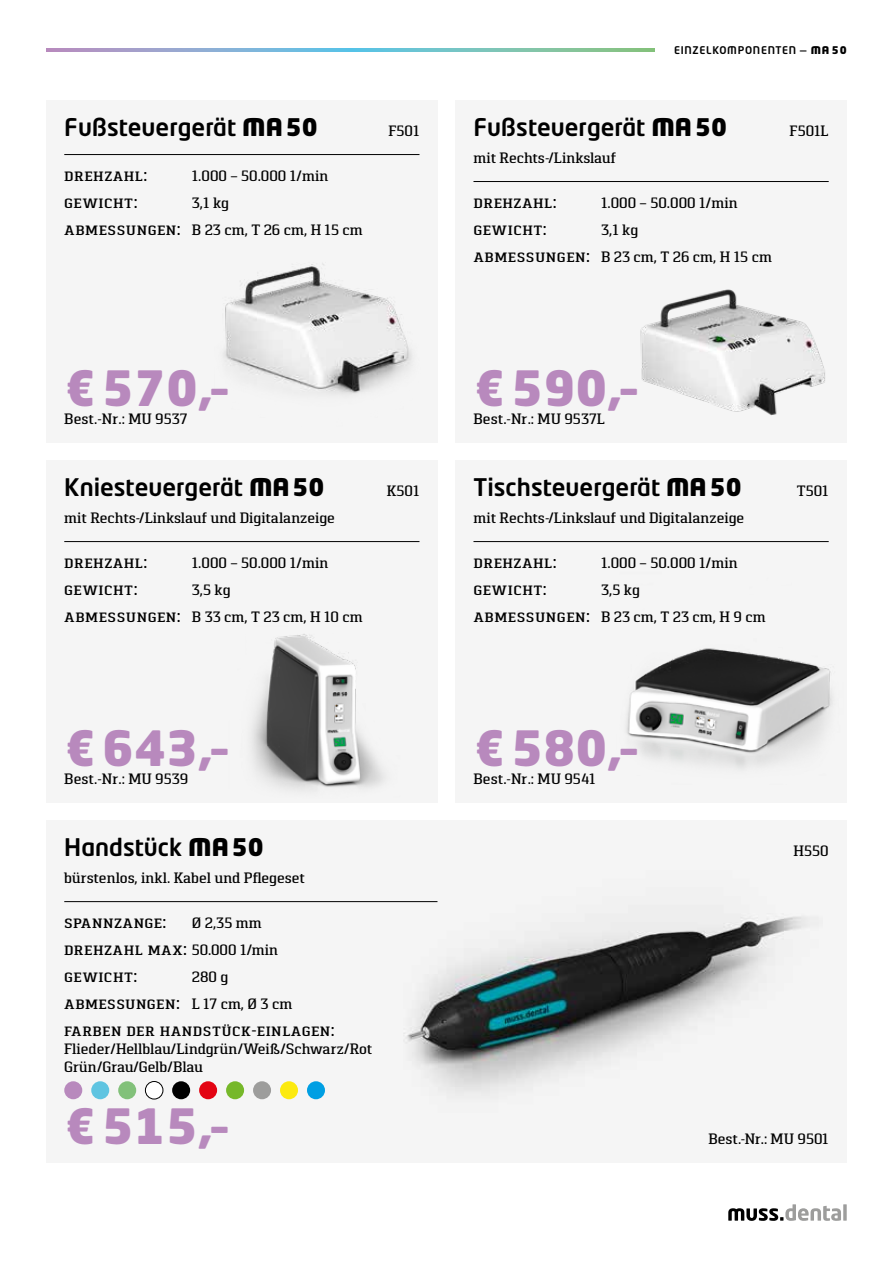
<style>
.page{position:relative;width:893px;height:1263px;background:#fff}
.page>*{position:absolute;margin:0;border:0;box-sizing:border-box;transform-origin:0 0}
.t1{font:900 48px "Neo Tech Std";color:#b889bd}
.t2{font:500 24px "Neo Tech Std";color:#000}
.t3{font:500 18px/27px "Pancetta Serif Pro";letter-spacing:.025em;color:#000}
.t4{font:500 15px/27px "Pancetta Serif Pro";color:#000;text-align:center}
.t5{font:500 10.5px "Neo Tech Std";letter-spacing:.07em;color:#000}
.s1{font-weight:900}
.s2{font-size:18px}
.s3{font-size:15px}
</style>
<div class="page">
<div style="left:46px;top:100px;width:391px;height:342px;background:#f5f5f5"></div>
<img style="left:223px;top:263px;width:189px;height:132px">
<div style="left:455px;top:100px;width:392px;height:342px;background:#f5f5f5"></div>
<img style="left:640px;top:289px;width:185px;height:127px">
<div style="left:455px;top:460px;width:392px;height:342px;background:#f5f5f5"></div>
<img style="left:626px;top:648px;width:207px;height:121px">
<div style="left:46px;top:460px;width:391px;height:342px;background:#f5f5f5"></div>
<img style="left:251px;top:634px;width:134px;height:156px">
<div style="left:46px;top:820px;width:801px;height:342px;background:#f5f5f5"></div>
<img style="left:386px;top:901px;width:420px;height:192px">
<hr style="left:64px;top:154px;width:355px;height:1px;background:#000">
<hr style="left:473px;top:181px;width:356px;height:1px;background:#000">
<hr style="left:473px;top:541px;width:356px;height:1px;background:#000">
<hr style="left:64px;top:541px;width:355px;height:1px;background:#000">
<hr style="left:64px;top:901px;width:373px;height:1px;background:#000">
<div style="left:64px;top:1081px;width:18px;height:18px;background:#b889bd;border-radius:50%"></div>
<div style="left:145px;top:1081px;width:18px;height:18px;background:#fff;border-radius:50%"></div>
<div style="left:145px;top:1081px;width:18px;height:18px;border:1px solid #000;border-radius:50%"></div>
<div style="left:172px;top:1081px;width:18px;height:18px;background:#000;border-radius:50%"></div>
<div style="left:199px;top:1081px;width:18px;height:18px;background:#e30413;border-radius:50%"></div>
<div style="left:226px;top:1081px;width:18px;height:18px;background:#76b82a;border-radius:50%"></div>
<div style="left:253px;top:1081px;width:18px;height:18px;background:#9d9d9c;border-radius:50%"></div>
<div style="left:280px;top:1081px;width:18px;height:18px;background:#fcea0f;border-radius:50%"></div>
<div style="left:118px;top:1081px;width:18px;height:18px;background:#82c17a;border-radius:50%"></div>
<div style="left:307px;top:1081px;width:18px;height:18px;background:#009fe3;border-radius:50%"></div>
<div style="left:91px;top:1081px;width:18px;height:18px;background:#5fc4e1;border-radius:50%"></div>
<svg style="left:728px;top:1204px;width:113px;height:17px"></svg>
<svg style="left:843px;top:1204px;width:4px;height:17px"></svg>
<svg style="left:46px;top:49px;width:609px;height:3px;background:#83b7c3"></svg>
<h2 class="t2" style="left:64px;top:112px;width:255px">Fußsteuergerät <span class="s1">MA50</span></h2>
<p class="t4" style="left:388px;top:118px;width:33px">F501</p>
<p class="t3" style="left:64px;top:162px;width:85px">drehzahl:</p>
<p class="t4" style="left:192px;top:163px;width:138px">1.000 – 50.000 1/min</p>
<p class="t3" style="left:64px;top:189px;width:75px">gewicht:</p>
<p class="t4" style="left:64px;top:190px;width:300px">3,1 kg<br><span class="s2">abmessungen:</span> B 23 cm, T 26 cm, H 15 cm</p>
<h1 class="t1" style="left:64px;top:357px;width:164px">€570,–</h1>
<p class="t4" style="left:64px;top:406px;width:125px">Best.-Nr.: MU 9537</p>
<h2 class="t2" style="left:64px;top:472px;width:262px">Kniesteuergerät <span class="s1">MA50</span></h2>
<p class="t4" style="left:387px;top:478px;width:34px">K501</p>
<p class="t4" style="left:64px;top:505px;width:272px">mit Rechts-/Linkslauf und Digitalanzeige</p>
<p class="t3" style="left:64px;top:549px;width:85px">drehzahl:</p>
<p class="t4" style="left:192px;top:550px;width:138px">1.000 – 50.000 1/min</p>
<p class="t3" style="left:64px;top:576px;width:75px">gewicht:</p>
<p class="t4" style="left:64px;top:577px;width:300px">3,5 kg<br><span class="s2">abmessungen:</span> B 33 cm, T 23 cm, H 10 cm</p>
<h1 class="t1" style="left:64px;top:717px;width:164px">€643,–</h1>
<p class="t4" style="left:64px;top:766px;width:126px">Best.-Nr.: MU 9539</p>
<h2 class="t2" style="left:64px;top:832px;width:201px">Handstück <span class="s1">MA50</span></h2>
<p class="t4" style="left:64px;top:865px;width:242px">bürstenlos, inkl. Kabel und Pflegeset</p>
<p class="t3" style="left:64px;top:909px;width:104px">spannzange:</p>
<p class="t4" style="left:192px;top:910px;width:71px">Ø 2,35 mm</p>
<p class="t3" style="left:64px;top:936px;width:215px">drehzahl max: <span class="s3">50.000 1/min </span>gewicht:</p>
<p class="t4" style="left:192px;top:964px;width:38px">280 g</p>
<p class="t3" style="left:64px;top:990px;width:272px">abmessungen: <span class="s3">L 17 cm, Ø 3 cm </span>farben der handstück-einlagen:</p>
<p class="t4" style="left:64px;top:1040px;width:310px;line-height:18px;text-align:left">Flieder/Hellblau/Lindgrün/Weiß/Schwarz/Rot<br>Grün/Grau/Gelb/Blau</p>
<h1 class="t1" style="left:64px;top:1095px;width:164px">€515,–</h1>
<p class="t5" style="left:674px;top:44px;width:174px">EINZELKOMPONENTEN — <span class="s1">MA 50</span></p>
<h2 class="t2" style="left:473px;top:112px;width:255px">Fußsteuergerät <span class="s1">MA50</span></h2>
<p class="t4" style="left:789px;top:118px;width:41px">F501L</p>
<p class="t4" style="left:473px;top:145px;width:144px">mit Rechts-/Linkslauf</p>
<p class="t3" style="left:473px;top:189px;width:85px">drehzahl:</p>
<p class="t4" style="left:601px;top:190px;width:138px">1.000 – 50.000 1/min</p>
<p class="t3" style="left:473px;top:216px;width:75px">gewicht:</p>
<p class="t4" style="left:473px;top:217px;width:300px">3,1 kg<br><span class="s2">abmessungen:</span> B 23 cm, T 26 cm, H 15 cm</p>
<h1 class="t1" style="left:473px;top:357px;width:164px">€590,–</h1>
<p class="t4" style="left:473px;top:406px;width:133px">Best.-Nr.: MU 9537L</p>
<h2 class="t2" style="left:473px;top:472px;width:270px">Tischsteuergerät <span class="s1">MA50</span></h2>
<p class="t4" style="left:797px;top:478px;width:33px">T501</p>
<p class="t4" style="left:473px;top:505px;width:272px">mit Rechts-/Linkslauf und Digitalanzeige</p>
<p class="t3" style="left:473px;top:549px;width:85px">drehzahl:</p>
<p class="t4" style="left:601px;top:550px;width:138px">1.000 – 50.000 1/min</p>
<p class="t3" style="left:473px;top:576px;width:75px">gewicht:</p>
<p class="t4" style="left:473px;top:577px;width:294px">3,5 kg<br><span class="s2">abmessungen:</span> B 23 cm, T 23 cm, H 9 cm</p>
<h1 class="t1" style="left:473px;top:717px;width:164px">€580,–</h1>
<p class="t4" style="left:473px;top:766px;width:124px">Best.-Nr.: MU 9541</p>
<p class="t4" style="left:793px;top:838px;width:37px">H550</p>
<p class="t4" style="left:708px;top:1126px;width:122px">Best.-Nr.: MU 9501</p>
</div>
